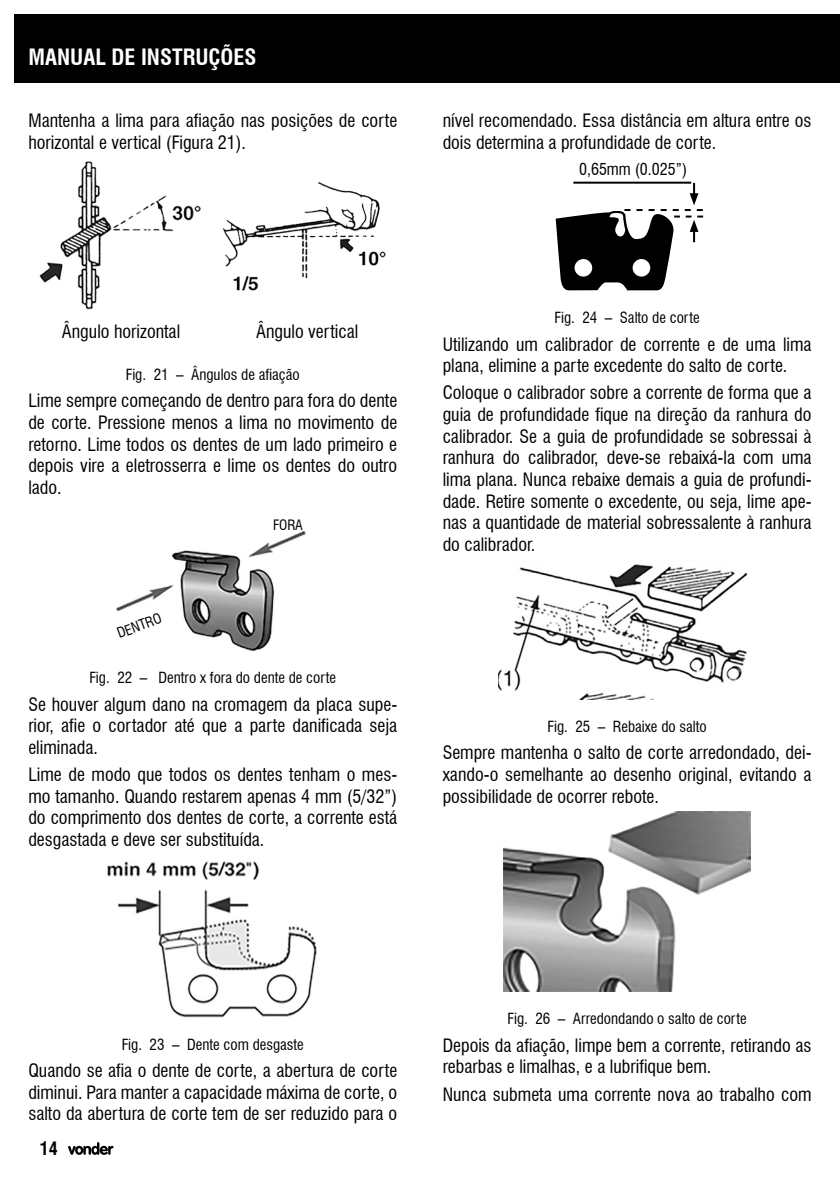
<style>
.page{position:relative;width:840px;height:1191px;background:#fff}
.page>*{position:absolute;margin:0;border:0;box-sizing:border-box;transform-origin:0 0}
.t1{font:700 condensed 22px "Swiss 721 BT";color:#fff}
.texto{font:condensed 18px/21.6px "Swiss 721 BT";color:#000;text-align:justify}
.t2{font:700 condensed 18px "Swiss 721 BT";color:#000}
.texto-2{font:condensed 16px "Swiss 721 BT";color:#000}
.t3{font:condensed 15px "Swiss 721 BT";color:#000}
.texto-3{font:condensed 14px "Swiss 721 BT";color:#000}
</style>
<div class="page">
<img style="left:39px;top:161px;width:162px;height:149px">
<img style="left:222px;top:182px;width:164px;height:109px">
<img style="left:116px;top:531px;width:190px;height:120px">
<img style="left:107px;top:861px;width:210px;height:157px">
<svg style="left:555px;top:181px;width:147px;height:110px"></svg>
<img style="left:498px;top:564px;width:250px;height:135px">
<img style="left:503px;top:812px;width:247px;height:179px">
<div style="left:14px;top:14px;width:825px;height:69px;background:#000"></div>
<svg style="left:68px;top:1142px;width:45px;height:12px"></svg>
<p class="t1" style="left:28px;top:44px;width:229px">MANUAL DE INSTRUÇÕES</p>
<p class="texto" style="left:28px;top:110px;width:370px">Mantenha a lima para afiação nas posições de corte horizontal e vertical (Figura 21).</p>
<p class="texto" style="left:442px;top:110px;width:370px">nível recomendado. Essa distância em altura entre os dois determina a profundidade de corte.</p>
<p class="texto-2" style="left:578px;top:160px;width:110px">0,65mm (0.025”)</p>
<p class="texto" style="left:62px;top:320px;width:120px">Ângulo horizontal</p>
<p class="texto" style="left:256px;top:320px;width:104px">Ângulo vertical</p>
<p class="t3" style="left:126px;top:365px;width:175px">Fig. 21 – Ângulos de afiação</p>
<p class="texto" style="left:28px;top:390px;width:370px">Lime sempre começando de dentro para fora do dente de corte. Pressione menos a lima no movimento de retorno. Lime todos os dentes de um lado primeiro e depois vire a eletrosserra e lime os dentes do outro lado.</p>
<p class="texto-3" style="left:115px;top:625px;width:48px;rotate:-20deg">DENTRO</p>
<p class="texto-3" style="left:273px;top:516px;width:31px">FORA</p>
<p class="t3" style="left:89px;top:669px;width:248px">Fig. 22 – Dentro x fora do dente de corte</p>
<p class="texto" style="left:28px;top:693px;width:370px">Se houver algum dano na cromagem da placa supe&shy;rior, afie o cortador até que a parte danificada seja eliminada.</p>
<p class="texto" style="left:28px;top:763px;width:370px">Lime de modo que todos os dentes tenham o mes&shy;mo tamanho. Quando restarem apenas 4 mm (5/32”) do comprimento dos dentes de corte, a corrente está desgastada e deve ser substituída.</p>
<p class="t3" style="left:554px;top:309px;width:147px">Fig. 24 – Salto de corte</p>
<p class="texto" style="left:442px;top:333px;width:370px">Utilizando um calibrador de corrente e de uma lima plana, elimine a parte excedente do salto de corte.</p>
<p class="texto" style="left:442px;top:382px;width:370px">Coloque o calibrador sobre a corrente de forma que a guia de profundidade fique na direção da ranhura do calibrador. Se a guia de profundidade se sobressai à ranhura do calibrador, deve-se rebaixá-la com uma lima plana. Nunca rebaixe demais a guia de profundi&shy;dade. Retire somente o excedente, ou seja, lime ape&shy;nas a quantidade de material sobressalente à ranhura do calibrador.</p>
<p class="t3" style="left:547px;top:717px;width:160px">Fig. 25 – Rebaixe do salto</p>
<p class="texto" style="left:442px;top:742px;width:370px">Sempre mantenha o salto de corte arredondado, dei&shy;xando-o semelhante ao desenho original, evitando a possibilidade de ocorrer rebote.</p>
<p class="t3" style="left:122px;top:1035px;width:183px">Fig. 23 – Dente com desgaste</p>
<p class="texto" style="left:28px;top:1059px;width:370px">Quando se afia o dente de corte, a abertura de corte diminui. Para manter a capacidade máxima de corte, o salto da abertura de corte tem de ser reduzido para o</p>
<p class="t2" style="left:40px;top:1138px;width:19px">14</p>
<p class="t3" style="left:507px;top:1010px;width:240px">Fig. 26 – Arredondando o salto de corte</p>
<p class="texto" style="left:442px;top:1034px;width:370px">Depois da afiação, limpe bem a corrente, retirando as rebarbas e limalhas, e a lubrifique bem.</p>
<p class="texto" style="left:442px;top:1083px;width:370px">Nunca submeta uma corrente nova ao trabalho com</p>
</div>
